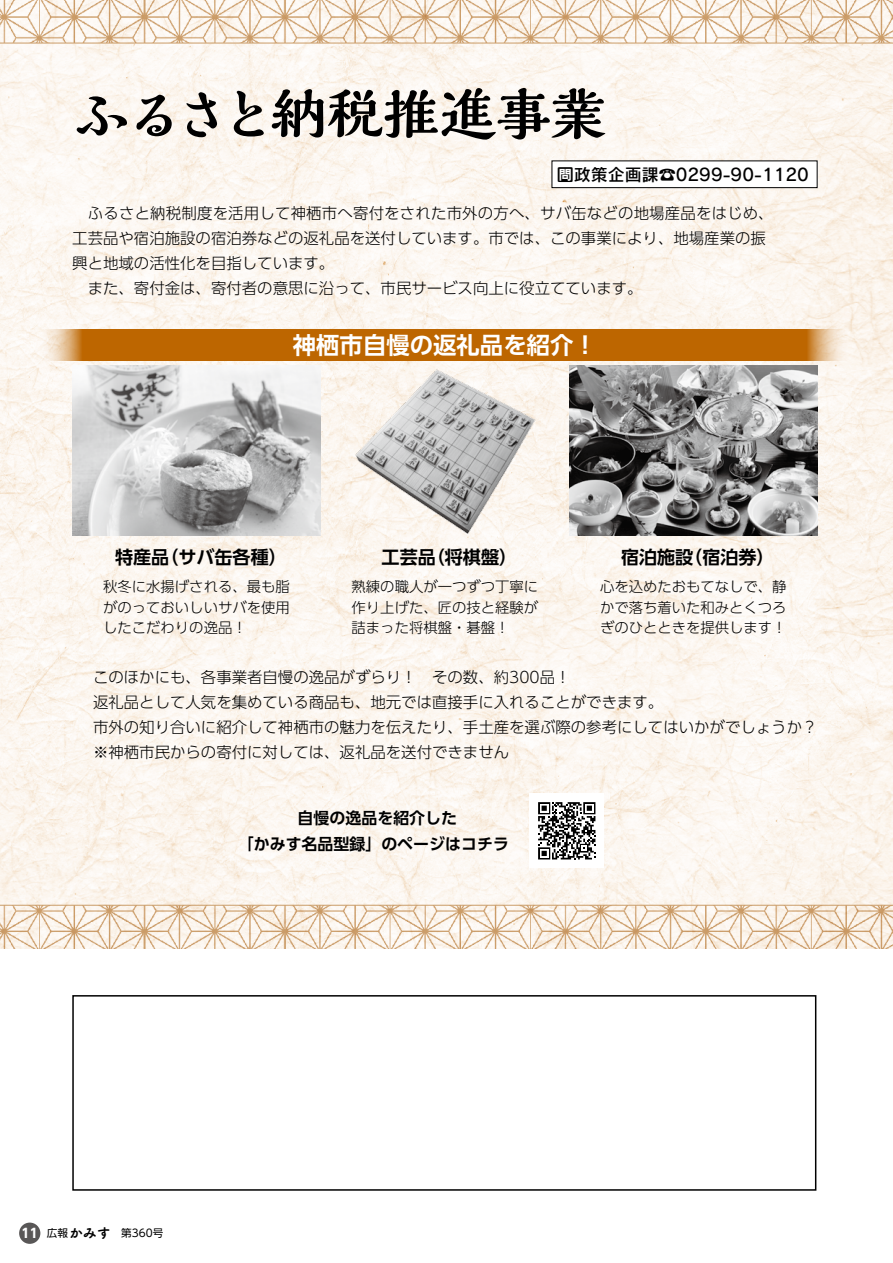
<style>
.page{position:relative;width:893px;height:1263px;background:#fff}
.page>*{position:absolute;margin:0;border:0;box-sizing:border-box;transform-origin:0 0}
.t1{font:800 55.35px "Kaimin So Std";letter-spacing:.01em;color:#000}
.t2{font:700 23.4px "UD Shin Go Pro De";color:#fff}
.t3{font:700 18px "UD Shin Go Pro De";color:#000}
.t4{font:16.95px "Rodin Pro DB";color:#000}
.t5{font:700 15.9px/26.5px "UD Shin Go Pro De";color:#000;text-align:center}
.t6{font:300 15.45px/25px "UD Shin Go Pro";color:#000}
.t7{font:300 14.4px/20.7px "UD Shin Go Pro";color:#000;text-align:justify}
.t8{font:13.8px "Tsuku A Rd Gothic Std E";color:#000}
.t9{font:700 12.75px "UD Shin Go Pro";color:#fff}
.t10{font:10.65px "UD Shin Go Pro";color:#000}
.s1{font-size:58.5px}
.s2{font-family:"UD Shin Go Pr 6";font-size:10.65px}
</style>
<div class="page">
<img style="left:0;top:44px;width:892px;height:861px">
<img style="left:0;top:0;width:892px;height:43px">
<hr style="left:892px;top:0;width:1px;height:1263px;background:#fde8d0">
<hr style="left:0;top:43px;width:893px;height:1px;background:#cda16f">
<img style="left:0;top:906px;width:893px;height:42px">
<hr style="left:0;top:905px;width:893px;height:1px;background:#cda16f">
<div style="left:529px;top:793px;width:75px;height:75px;background:#fff"></div>
<svg style="left:538px;top:802px;width:57px;height:57px"></svg>
<div style="left:72px;top:995px;width:744px;height:196px;border:2px solid #000"></div>
<img style="left:72px;top:365px;width:249px;height:171px">
<img style="left:351px;top:365px;width:187px;height:171px">
<img style="left:569px;top:365px;width:248px;height:171px">
<div style="left:40px;top:329px;width:809px;height:32px;background:#bd6600"></div>
<div style="left:552px;top:161px;width:265px;height:27px;background:#fff"></div>
<div style="left:552px;top:161px;width:265px;height:27px;border:1px solid #000"></div>
<div style="left:19px;top:1222px;width:21px;height:22px;background:#595757;border-radius:50%"></div>
<h1 class="t1" style="left:72px;top:76px;width:535px"><span class="s1">ふるさと</span>納税推進事業</h1>
<p class="t4" style="left:557px;top:163px;width:254px">問政策企画課☎0299-90-1120</p>
<p class="t6" style="left:72px;top:200px;width:703px">　ふるさと納税制度を活用して神栖市へ寄付をされた市外の方へ、サバ缶などの地場産品をはじめ、工芸品や宿泊施設の宿泊券などの返礼品を送付しています。市では、この事業により、地場産業の振興と地域の活性化を目指しています。<br>　また、寄付金は、寄付者の意思に沿って、市民サービス向上に役立てています。</p>
<h2 class="t2" style="left:293px;top:326px;width:306px">神栖市自慢の返礼品を紹介!</h2>
<p class="t3" style="left:160px;top:543px;width:128px">（サバ缶各種）</p>
<p class="t3" style="left:115px;top:543px;width:56px">特産品</p>
<p class="t7" style="left:103px;top:575px;width:188px">秋冬に水揚げされる、最も脂がのっておいしいサバを使用したこだわりの逸品!</p>
<p class="t3" style="left:427px;top:543px;width:92px">（将棋盤(</p>
<p class="t3" style="left:684px;top:543px;width:92px">（宿泊券(</p>
<p class="t3" style="left:621px;top:543px;width:74px">宿泊施設</p>
<p class="t3" style="left:382px;top:543px;width:56px">工芸品</p>
<p class="t7" style="left:352px;top:575px;width:188px">熟練の職人が一つずつ丁寧に作り上げた、匠の技と経験が詰まった将棋盤・碁盤!</p>
<p class="t7" style="left:600px;top:575px;width:188px">心を込めたおもてなしで、静かで落ち着いた和みとくつろぎのひとときを提供します!</p>
<p class="t6" style="left:93px;top:664px;width:726px">このほかにも、各事業者自慢の逸品がずらり！　その数、約300品!<br>返礼品として人気を集めている商品も、地元では直接手に入れることができます。<br>市外の知り合いに紹介して神栖市の魅力を伝えたり、手土産を選ぶ際の参考にしてはいかがでしょうか? ※神栖市民からの寄付に対しては、返礼品を送付できません</p>
<p class="t5" style="left:238px;top:804px;width:273px">自慢の逸品を紹介した<br>「かみす名品型録」のページはコチラ</p>
<p class="t9" style="left:21px;top:1223px;width:18px">11</p>
<p class="t8" style="left:47px;top:1222px;width:65px"><span class="s2">広報</span>かみす</p>
<p class="t10" style="left:121px;top:1224px;width:44px">第360号</p>
</div>
